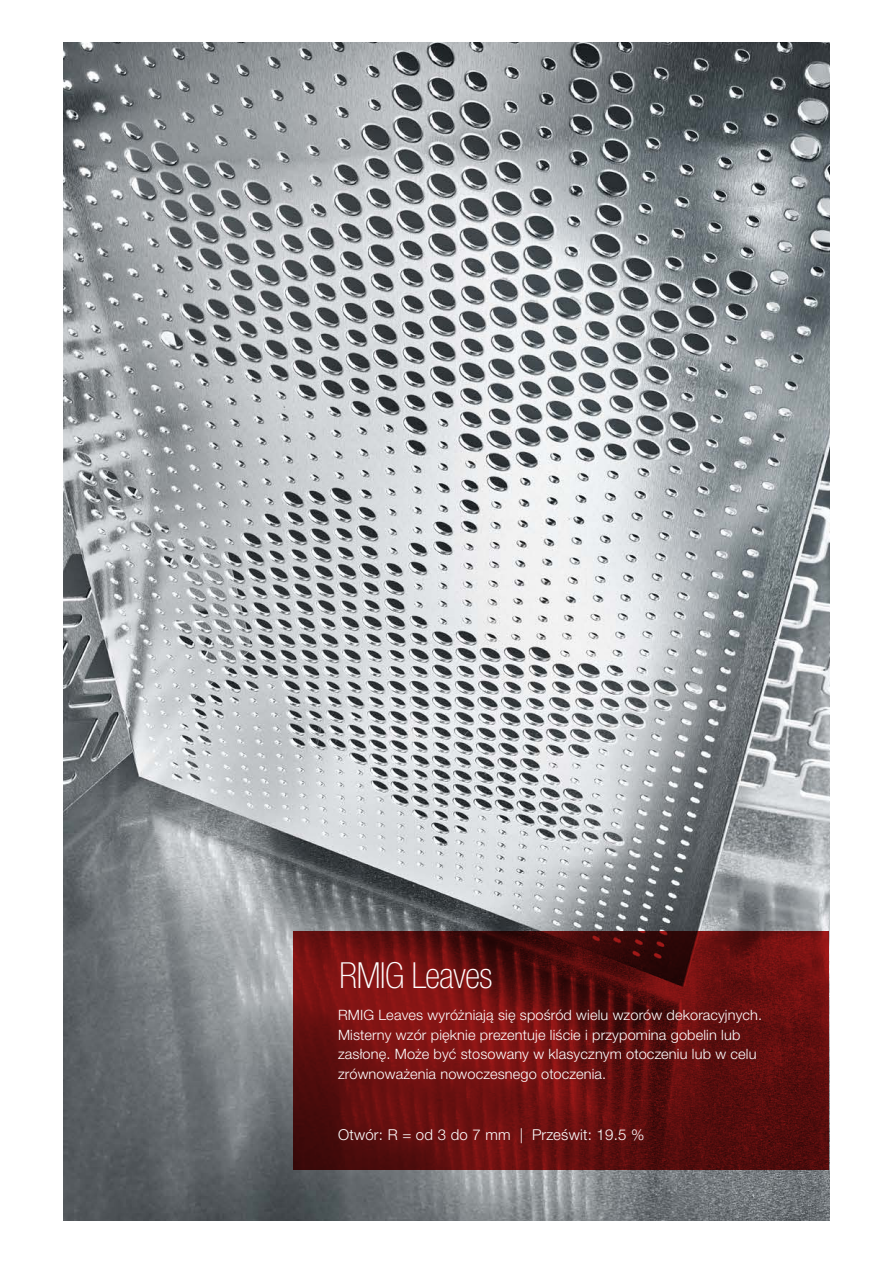
<style>
.page{position:relative;width:893px;height:1263px;background:#fff}
.page>*{position:absolute;margin:0;border:0;box-sizing:border-box;transform-origin:0 0}
.t1{font:100 condensed 36px "Helvetica Neue LTW1 G";letter-spacing:-.02em;color:#fff}
.t2{font:300 15px "Helvetica Neue LTW1 G";letter-spacing:.015em;color:#fff}
.t3{font:300 14.25px/19.5px "Helvetica Neue LTW1 G";letter-spacing:.01em;color:#fff}
</style>
<div class="page">
<img style="left:64px;top:43px;width:765px;height:1177px">
<svg style="left:293px;top:931px;width:536px;height:238px"></svg>
<h1 class="t1" style="left:339px;top:955px;width:155px">RMIG Leaves</h1>
<p class="t3" style="left:338px;top:1005px;width:426px">RMIG Leaves wyróżniają się spośród wielu wzorów dekoracyjnych.<br>Misterny wzór pięknie prezentuje liście i przypomina gobelin lub zasłonę. Może być stosowany w klasycznym otoczeniu lub w celu zrównoważenia nowoczesnego otoczenia.</p>
<p class="t2" style="left:338px;top:1125px;width:308px">Otwór: R = od 3 do 7 mm | Prześwit: 19.5 %</p>
</div>
